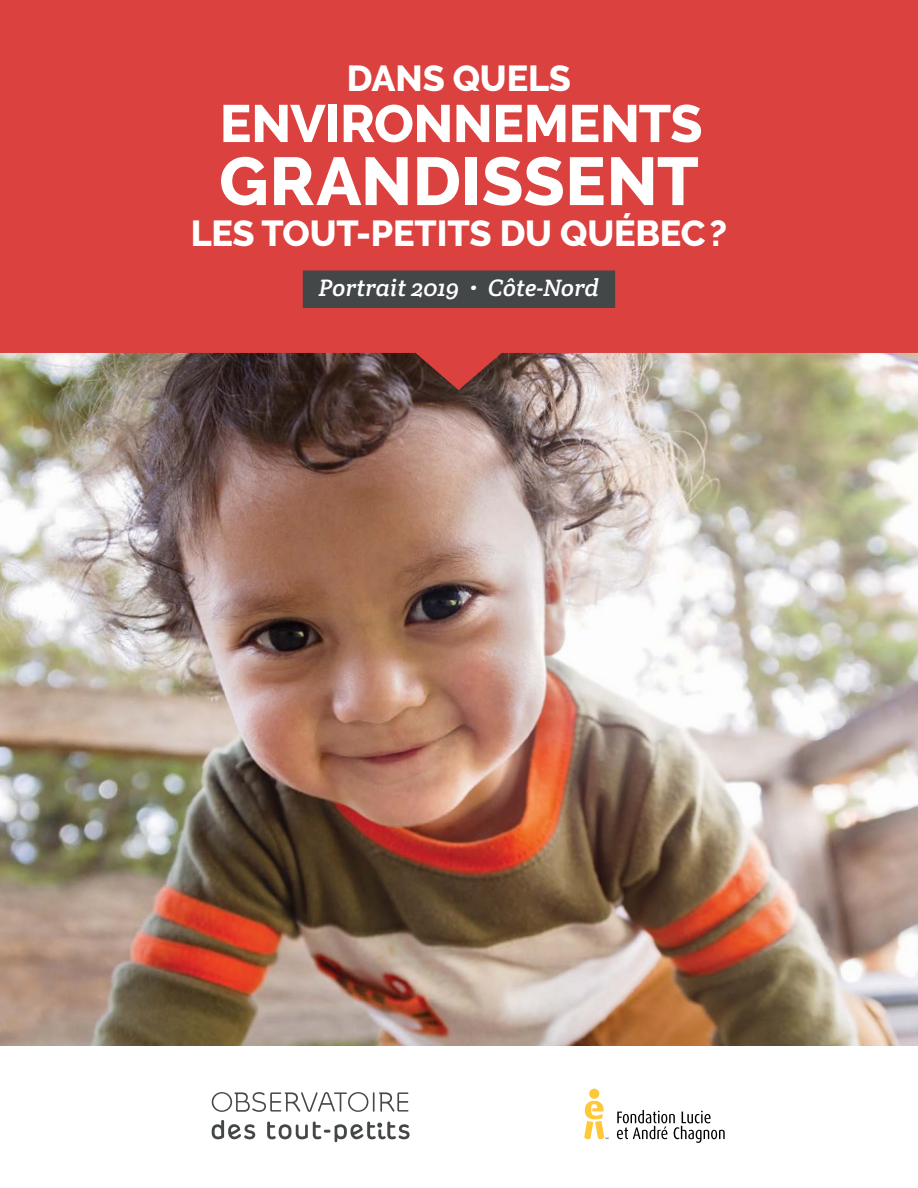
<style>
.page{position:relative;width:918px;height:1188px;background:#fff}
.page>*{position:absolute;margin:0;border:0;box-sizing:border-box;transform-origin:0 0}
.t1{font:800 67.5px "Raleway";letter-spacing:.005em;color:#fff}
.t2{font:800 52.5px "Raleway";letter-spacing:-.01em;color:#fff}
.t3{font:800 36px "Raleway";letter-spacing:-.005em;color:#fff}
.t4{font:italic 24px "Crete Round";letter-spacing:.005em;color:#fff}
</style>
<div class="page">
<img style="left:0;top:390px;width:918px;height:655px">
<svg style="left:0;top:0;width:918px;height:390px;background:#d44744"></svg>
<svg style="left:212px;top:1092px;width:197px;height:20px"></svg>
<svg style="left:212px;top:1120px;width:43px;height:19px"></svg>
<svg style="left:267px;top:1122px;width:143px;height:20px"></svg>
<svg style="left:617px;top:1110px;width:108px;height:33px"></svg>
<div style="left:589px;top:1089px;width:10px;height:10px;background:#ffc836;border-radius:50%"></div>
<svg style="left:584px;top:1101px;width:25px;height:38px"></svg>
<div style="left:303px;top:270px;width:312px;height:38px;background:#434747"></div>
<h1 class="t3" style="left:347px;top:58px;width:226px">DANS QUELS</h1>
<h1 class="t2" style="left:220px;top:94px;width:484px">ENVIRONNEMENTS</h1>
<h1 class="t1" style="left:219px;top:143px;width:481px">GRANDISSENT</h1>
<h1 class="t3" style="left:191px;top:212px;width:538px">LES TOUT-PETITS DU QUÉBEC?</h1>
<h1 class="t4" style="left:319px;top:272px;width:282px">Portrait 2019 • Côte-Nord</h1>
</div>
